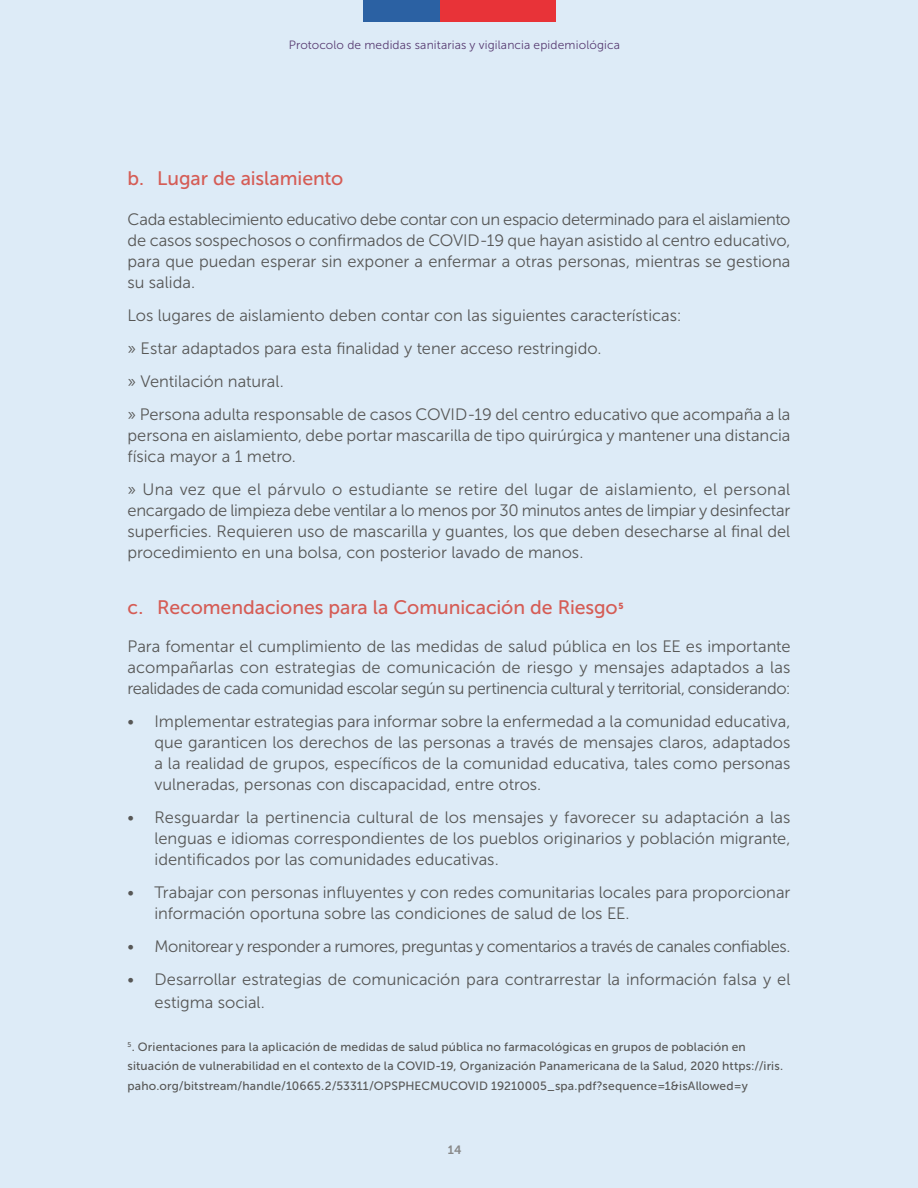
<style>
.page{position:relative;width:918px;height:1188px;background:#ddebf7}
.page>*{position:absolute;margin:0;border:0;box-sizing:border-box;transform-origin:0 0}
.t1{font:19.5px "Museo Sans 500";letter-spacing:-.005em;color:#d55c55}
.t2{font:16.5px/21px "Museo Sans 300";color:#575756;text-align:justify}
.t3{font:16.5px "Museo Sans 300";letter-spacing:-.025em;color:#575756}
.t4{font:12px/19.5px "Museo Sans 500";letter-spacing:.015em;color:#575756}
.t5{font:12px "Museo Sans 300";letter-spacing:.01em;color:#593d73}
.t6{font:12px "Museo Sans 700";color:#878787}
.t7{font:8.7px "Museo Sans 900";color:#d55c55}
</style>
<div class="page">
<div style="left:363px;top:0;width:80px;height:21px;background:#2b61a3"></div>
<div style="left:440px;top:0;width:115px;height:21px;background:#e83338"></div>
<p class="t5" style="left:289px;top:39px;width:333px">Protocolo de medidas sanitarias y vigilancia epidemiológica</p>
<p class="t1" style="left:128px;top:167px;width:217px">b. Lugar de aislamiento</p>
<p class="t2" style="left:128px;top:209px;width:664px">Cada establecimiento educativo debe contar con un espacio determinado para el aislamiento de casos sospechosos o confirmados de COVID-19 que hayan asistido al centro educativo, para que puedan esperar sin exponer a enfermar a otras personas, mientras se gestiona su salida.</p>
<p class="t2" style="left:128px;top:299px;width:664px;line-height:33px;text-align:left">Los lugares de aislamiento deben contar con las siguientes características:<br>» Estar adaptados para esta finalidad y tener acceso restringido.<br>» Ventilación natural.<br>» Persona adulta responsable de casos COVID-19 del centro educativo que acompaña a la</p>
<p class="t2" style="left:128px;top:425px;width:664px">persona en aislamiento, debe portar mascarilla de tipo quirúrgica y mantener una distancia física mayor a 1 metro.</p>
<p class="t2" style="left:128px;top:479px;width:664px">» Una vez que el párvulo o estudiante se retire del lugar de aislamiento, el personal encargado de limpieza debe ventilar a lo menos por 30 minutos antes de limpiar y desinfectar superficies. Requieren uso de mascarilla y guantes, los que deben desecharse al final del procedimiento en una bolsa, con posterior lavado de manos.</p>
<p class="t1" style="left:128px;top:597px;width:492px">c. Recomendaciones para la Comunicación de Riesgo</p>
<p class="t7" style="left:618px;top:601px;width:7px">5</p>
<p class="t2" style="left:128px;top:636px;width:664px">Para fomentar el cumplimiento de las medidas de salud pública en los EE es importante acompañarlas con estrategias de comunicación de riesgo y mensajes adaptados a las realidades de cada comunidad escolar según su pertinencia cultural y territorial, considerando:</p>
<p class="t2" style="left:155px;top:711px;width:637px;text-indent:-27px">• Implementar estrategias para informar sobre la enfermedad a la comunidad educativa, que garanticen los derechos de las personas a través de mensajes claros, adaptados a la realidad de grupos, específicos de la comunidad educativa, tales como personas vulneradas, personas con discapacidad, entre otros.</p>
<p class="t2" style="left:155px;top:807px;width:637px;text-indent:-27px">• Resguardar la pertinencia cultural de los mensajes y favorecer su adaptación a las lenguas e idiomas correspondientes de los pueblos originarios y población migrante, identificados por las comunidades educativas.</p>
<p class="t2" style="left:155px;top:882px;width:637px;text-indent:-27px">• Trabajar con personas influyentes y con redes comunitarias locales para proporcionar información oportuna sobre las condiciones de salud de los EE.</p>
<p class="t3" style="left:128px;top:938px;width:665px">• Monitorear y responder a rumores, preguntas y comentarios a través de canales confiables.</p>
<p class="t2" style="left:155px;top:969px;width:637px;line-height:22.5px;text-indent:-27px">• Desarrollar estrategias de comunicación para contrarrestar la información falsa y el estigma social.</p>
<p class="t4" style="left:128px;top:1037px;width:657px"><sup>5</sup>. Orientaciones para la aplicación de medidas de salud pública no farmacológicas en grupos de población en situación de vulnerabilidad en el contexto de la COVID-19, Organización Panamericana de la Salud, 2020 https://iris. paho.org/bitstream/handle/10665.2/53311/OPSPHECMUCOVID 19210005_spa.pdf?sequence=1&amp;isAllowed=y</p>
<p class="t6" style="left:448px;top:1143px;width:15px">14</p>
</div>
